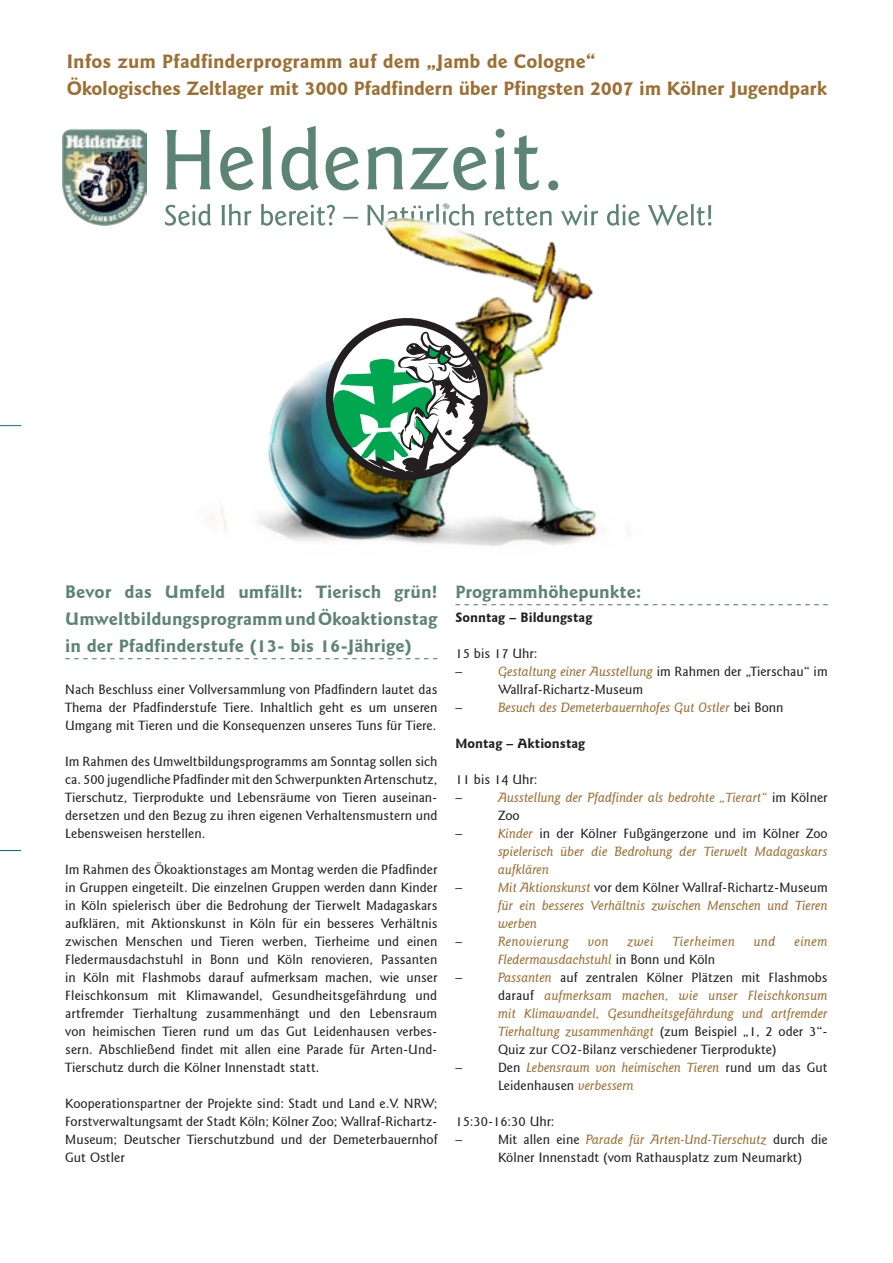
<style>
.page{position:relative;width:893px;height:1263px;background:#fff}
.page>*{position:absolute;margin:0;border:0;box-sizing:border-box;transform-origin:0 0}
.t1{font:700 19.5px/27px "Goudy Sans IT Cby BT";letter-spacing:-.015em;color:#9d6f33}
.t2{font:700 18px/27px "Goudy Sans IT Cby BT";color:#5c8474;text-align:justify}
.t3{font:500 13.5px/18px "Goudy Sans IT Cby BT";color:#231f20}
.t4{font:italic 500 13.5px/18px "Goudy Sans IT Cby BT";color:#9d6f33;text-align:justify}
.t5{font:700 13.5px "Goudy Sans IT Cby BT";color:#231f20}
.t6{font:italic 500 13.5px "Goudy Sans IT Cby BT";letter-spacing:.03em;color:#9d6f33}
.s1{font-style:italic;color:#9d6f33}
.s2{font-style:normal;color:#231f20}
</style>
<div class="page">
<svg style="left:65px;top:658px;width:372px;height:1px"></svg>
<svg style="left:455px;top:604px;width:373px;height:1px"></svg>
<svg style="left:0;top:425px;width:21px;height:1px"></svg>
<svg style="left:0;top:850px;width:21px;height:1px"></svg>
<svg style="left:166px;top:126px;width:338px;height:5px"></svg>
<svg style="left:693px;top:203px;width:18px;height:23px"></svg>
<img style="left:96px;top:131px;width:597px;height:415px">
<img style="left:62px;top:130px;width:85px;height:95px">
<img style="left:309px;top:301px;width:195px;height:186px">
<h1 class="t1" style="left:67px;top:48px;width:762px">Infos zum Pfadfinderprogramm auf dem „Jamb de Cologne“<br>Ökologisches Zeltlager mit 3000 Pfadfindern über Pfingsten 2007 im Kölner Jugendpark</h1>
<h2 class="t2" style="left:65px;top:578px;width:374px">Bevor das Umfeld umfällt: Tierisch grün!<br>Umweltbildungsprogramm und Ökoaktionstag in der Pfadfinderstufe (13- bis 16-Jährige)</h2>
<p class="t3" style="left:65px;top:681px;width:374px;text-align:justify">Nach Beschluss einer Vollversammlung von Pfadfindern lautet das Thema der Pfadfinderstufe Tiere. Inhaltlich geht es um unseren Umgang mit Tieren und die Konsequenzen unseres Tuns für Tiere.</p>
<p class="t3" style="left:65px;top:753px;width:374px;text-align:justify">Im Rahmen des Umweltbildungsprogramms am Sonntag sollen sich ca. 500 jugendliche Pfadfinder mit den Schwerpunkten Artenschutz, Tierschutz, Tierprodukte und Lebensräume von Tieren auseinan&shy;dersetzen und den Bezug zu ihren eigenen Verhaltensmustern und Lebensweisen herstellen.</p>
<p class="t3" style="left:65px;top:861px;width:374px;text-align:justify">Im Rahmen des Ökoaktionstages am Montag werden die Pfadfinder in Gruppen eingeteilt. Die einzelnen Gruppen werden dann Kinder in Köln spielerisch über die Bedrohung der Tierwelt Madagaskars aufklären, mit Aktionskunst in Köln für ein besseres Verhältnis zwischen Menschen und Tieren werben, Tierheime und einen Fledermausdachstuhl in Bonn und Köln renovieren, Passanten in Köln mit Flashmobs darauf aufmerksam machen, wie unser Fleischkonsum mit Klimawandel, Gesundheitsgefährdung und artfremder Tierhaltung zusammenhängt und den Lebensraum von heimischen Tieren rund um das Gut Leidenhausen verbes&shy;sern. Abschließend findet mit allen eine Parade für Arten-Und-Tierschutz durch die Kölner Innenstadt statt.</p>
<p class="t3" style="left:65px;top:1095px;width:374px;text-align:justify">Kooperationspartner der Projekte sind: Stadt und Land e.V. NRW; Forstverwaltungsamt der Stadt Köln; Kölner Zoo; Wallraf-Richartz-Museum; Deutscher Tierschutzbund und der Demeterbauernhof Gut Ostler</p>
<h2 class="t2" style="left:455px;top:578px;width:187px">Programmhöhepunkte:</h2>
<p class="t5" style="left:455px;top:609px;width:138px">Sonntag – Bildungstag</p>
<p class="t3" style="left:455px;top:645px;width:83px">15 bis 17 Uhr: –</p>
<p class="t3" style="left:498px;top:663px;width:331px"><span class="s1">Gestaltung einer Ausstellung</span> im Rahmen der „Tierschau“ im<br>Wallraf-Richartz-Museum</p>
<p class="t3" style="left:455px;top:699px;width:8px">–</p>
<p class="t4" style="left:498px;top:699px;width:287px">Besuch des Demeterbauernhofes Gut Ostler <span class="s2">bei Bonn</span></p>
<p class="t5" style="left:455px;top:735px;width:131px">Montag – Aktionstag</p>
<p class="t3" style="left:455px;top:771px;width:83px">11 bis 14 Uhr: –</p>
<p class="t4" style="left:498px;top:789px;width:331px">Ausstellung der Pfadfinder als bedrohte „Tierart“ <span class="s2">im Kölner<br>Zoo</span></p>
<p class="t3" style="left:455px;top:825px;width:8px">–</p>
<p class="t4" style="left:498px;top:825px;width:331px">Kinder <span class="s2">in der Kölner Fußgängerzone und im Kölner Zoo </span>spielerisch über die Bedrohung der Tierwelt Madagaskars aufklären</p>
<p class="t3" style="left:455px;top:879px;width:8px">–</p>
<p class="t4" style="left:498px;top:879px;width:331px">Mit Aktionskunst <span class="s2">vor dem Kölner Wallraf-Richartz-Museum </span>für ein besseres Verhältnis zwischen Menschen und Tieren werben</p>
<p class="t3" style="left:455px;top:933px;width:8px">–</p>
<p class="t6" style="left:498px;top:933px;width:72px">Renovierung</p>
<p class="t4" style="left:588px;top:933px;width:22px">von</p>
<p class="t4" style="left:627px;top:933px;width:28px">zwei</p>
<p class="t6" style="left:672px;top:933px;width:64px">Tierheimen</p>
<p class="t4" style="left:754px;top:933px;width:23px">und</p>
<p class="t4" style="left:794px;top:933px;width:35px">einem</p>
<p class="t4" style="left:498px;top:951px;width:219px">Fledermausdachstuhl <span class="s2">in Bonn und Köln</span></p>
<p class="t3" style="left:455px;top:969px;width:8px">–</p>
<p class="t4" style="left:498px;top:969px;width:331px">Passanten <span class="s2">auf zentralen Kölner Plätzen mit Flashmobs darauf</span> aufmerksam machen, wie unser Fleischkonsum mit Klimawandel, Gesundheitsgefährdung und artfremder Tierhaltung zusammenhängt <span class="s2">(zum Beispiel „1, 2 oder 3“- Quiz zur CO2-Bilanz verschiedener Tierprodukte)</span></p>
<p class="t3" style="left:455px;top:1059px;width:8px">–</p>
<p class="t4" style="left:498px;top:1059px;width:331px"><span class="s2">Den</span> Lebensraum von heimischen Tieren <span class="s2">rund um das Gut<br>Leidenhausen</span> verbessern</p>
<p class="t3" style="left:455px;top:1113px;width:101px">15:30-16:30 Uhr: –</p>
<p class="t3" style="left:498px;top:1131px;width:331px">Mit allen eine <span class="s1">Parade für Arten-Und-Tierschutz</span> durch die<br>Kölner Innenstadt (vom Rathausplatz zum Neumarkt)</p>
</div>
